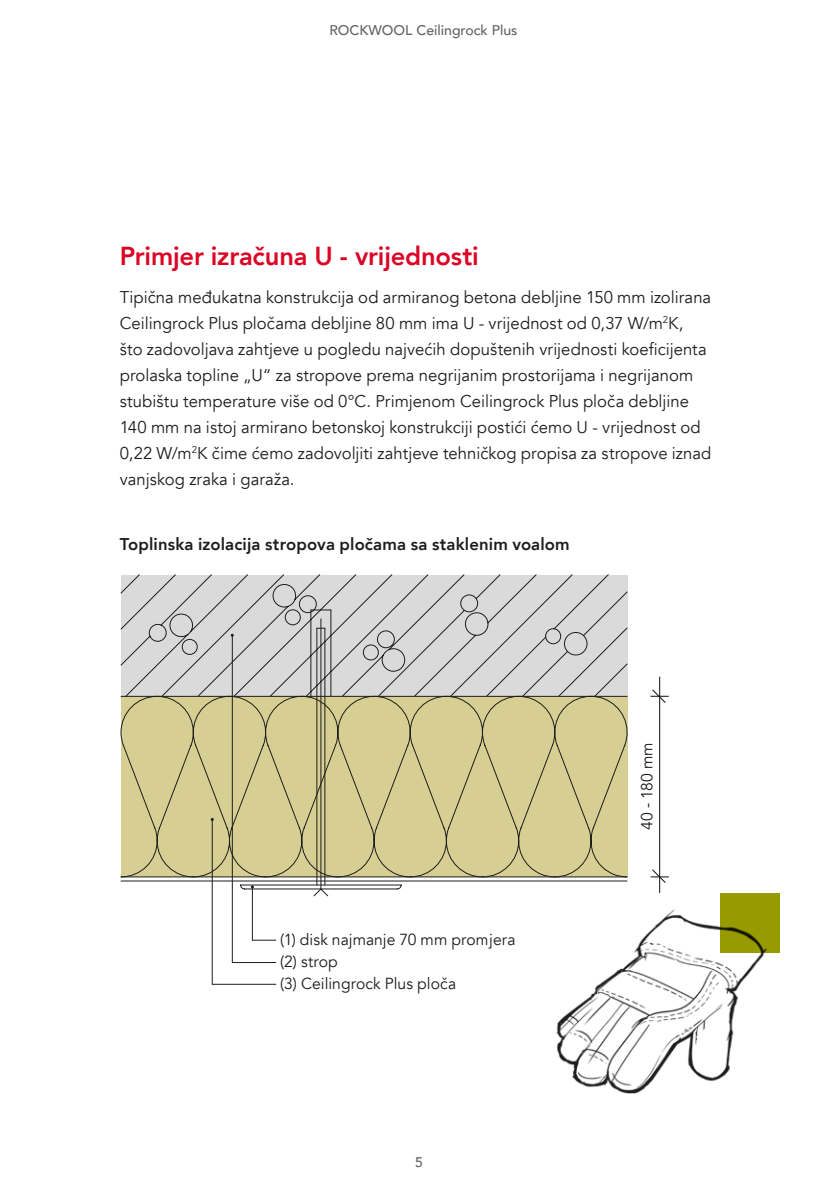
<style>
.page{position:relative;width:840px;height:1191px;background:#fff}
.page>*{position:absolute;margin:0;border:0;box-sizing:border-box;transform-origin:0 0}
.t1{font:800 26px "Avenir";letter-spacing:-.01em;color:#db0626}
.t2{font:17px/26px "Avenir";letter-spacing:.005em;color:#1d1d1b}
.t3{font:800 17px "Avenir";letter-spacing:.01em;color:#1d1d1b}
.t4{font:16px/22px "Avenir";letter-spacing:.005em;color:#1d1d1b}
.t5{font:500 14px "Avenir";color:#646363}
</style>
<div class="page">
<hr style="left:232px;top:635px;width:1px;height:327px;background:#1d1d1b">
<hr style="left:232px;top:962px;width:44px;height:1px;background:#1d1d1b">
<hr style="left:212px;top:984px;width:64px;height:1px;background:#1d1d1b">
<hr style="left:212px;top:819px;width:1px;height:165px;background:#1d1d1b">
<hr style="left:252px;top:887px;width:1px;height:53px;background:#1d1d1b">
<hr style="left:121px;top:880px;width:505px;height:1px;background:#1d1d1b">
<hr style="left:320px;top:619px;width:1px;height:270px;background:#1d1d1b">
<hr style="left:316px;top:628px;width:1px;height:257px;background:#1d1d1b">
<hr style="left:324px;top:628px;width:1px;height:257px;background:#1d1d1b">
<svg style="left:120px;top:574px;width:508px;height:121px;background:#d5d5d5"></svg>
<svg style="left:120px;top:695px;width:508px;height:182px;background:#cdc58d"></svg>
<svg style="left:240px;top:884px;width:162px;height:13px"></svg>
<svg style="left:252px;top:939px;width:24px;height:1px"></svg>
<hr style="left:658px;top:676px;width:1px;height:217px;background:#1d1d1b">
<svg style="left:650px;top:688px;width:18px;height:16px"></svg>
<img style="left:483px;top:868px;width:297px;height:226px">
<div style="left:719px;top:893px;width:60px;height:59px;background:#989b00"></div>
<p class="t5" style="left:329px;top:18px;width:189px">ROCKWOOL Ceilingrock Plus</p>
<h1 class="t1" style="left:120px;top:236px;width:360px">Primjer izračuna U - vrijednosti</h1>
<p class="t2" style="left:120px;top:284px;width:592px">Tipična međukatna konstrukcija od armiranog betona debljine 150 mm izolirana Ceilingrock Plus pločama debljine 80 mm ima U - vrijednost od 0,37 W/m<sup>2</sup>K,<br>što zadovoljava zahtjeve u pogledu najvećih dopuštenih vrijednosti koeficijenta prolaska topline „U“ za stropove prema negrijanim prostorijama i negrijanom stubištu temperature više od 0°C. Primjenom Ceilingrock Plus ploča debljine 140 mm na istoj armirano betonskoj konstrukciji postići ćemo U - vrijednost od 0,22 W/m<sup>2</sup>K čime ćemo zadovoljiti zahtjeve tehničkog propisa za stropove iznad vanjskog zraka i garaža.</p>
<p class="t3" style="left:120px;top:531px;width:451px">Toplinska izolacija stropova pločama sa staklenim voalom</p>
<p class="t4" style="left:280px;top:928px;width:237px">(1) disk najmanje 70 mm promjera (2) strop<br>(3) Ceilingrock Plus ploča</p>
<p class="t5" style="left:415px;top:1150px;width:9px">5</p>
<p class="t4" style="left:636px;top:830px;width:89px;rotate:-90deg">40 - 180 mm</p>
</div>
